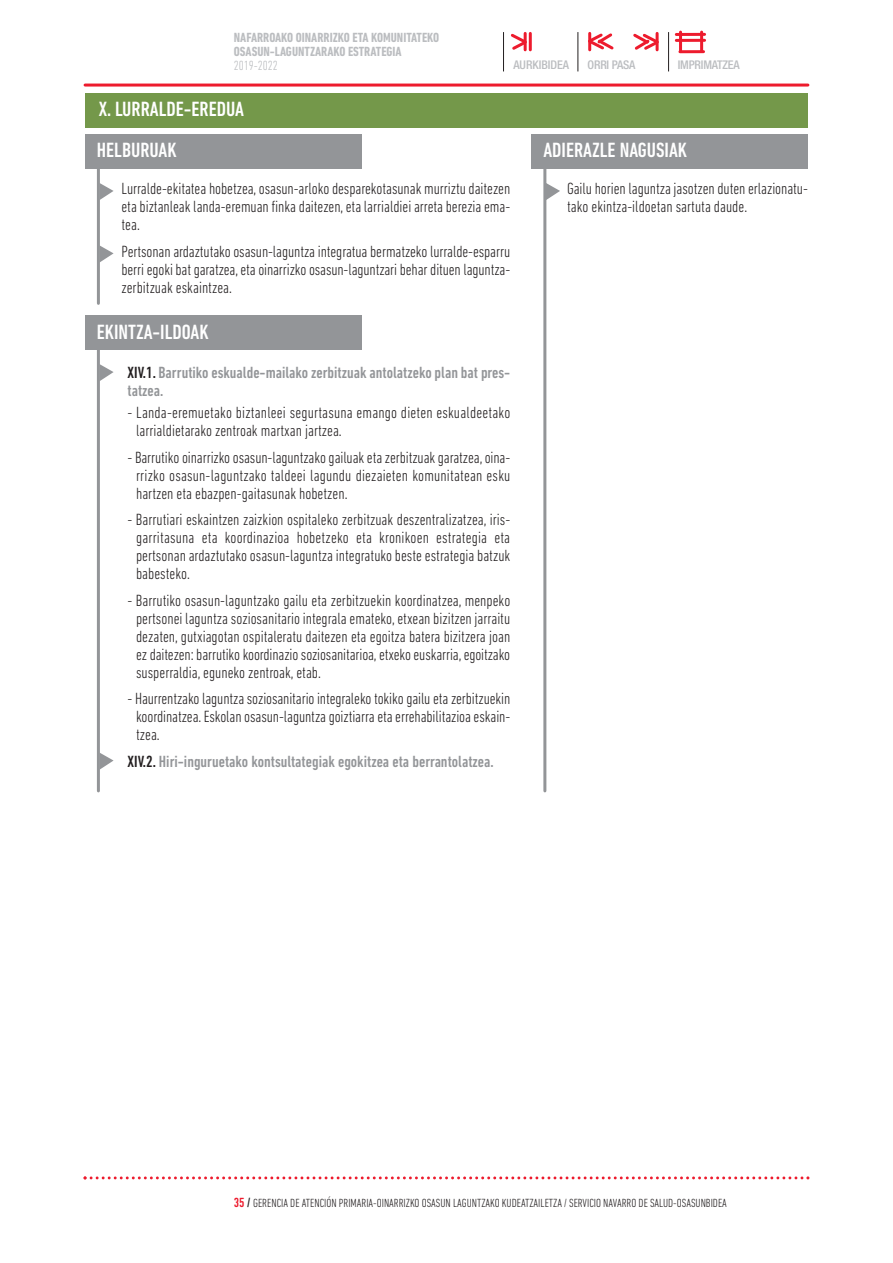
<style>
.page{position:relative;width:893px;height:1263px;background:#fff}
.page>*{position:absolute;margin:0;border:0;box-sizing:border-box;transform-origin:0 0}
.t1{font:500 condensed 21px/41px "DIN Next LT Pro";color:#fff}
.t2{font:300 condensed 16.5px/18px "DIN Next LT Pro";color:#231f20;text-align:justify}
.t3{font:500 condensed 16.5px/18px "DIN Next LT Pro";color:#939598}
.t4{font:700 condensed 13.5px/14.2px "DIN Next LT Pro";color:#bbbdc0}
.t5{font:300 condensed 13.5px "DIN Next LT Pro";color:#bbbdc0}
.t6{font:300 condensed 12px "DIN Next LT Pro";color:#231f20}
.t7{font:500 condensed 12px "Helvetica Neue";letter-spacing:-.015em;color:#bbbdc0}
.s1{color:#231f20}
.s2{font-weight:500;font-size:13.5px;color:#ed1b2d}
.s3{font-weight:500;font-size:13.5px}
</style>
<div class="page">
<svg style="left:100px;top:183px;width:14px;height:17px"></svg>
<div style="left:85px;top:93px;width:723px;height:35px;background:#74984a"></div>
<div style="left:85px;top:134px;width:276px;height:35px;background:#939598"></div>
<hr style="left:97px;top:144px;width:3px;height:159px;background:#939598">
<svg style="left:546px;top:183px;width:14px;height:17px"></svg>
<div style="left:531px;top:134px;width:277px;height:35px;background:#939598"></div>
<hr style="left:543px;top:144px;width:3px;height:647px;background:#939598">
<svg style="left:100px;top:246px;width:14px;height:16px"></svg>
<svg style="left:100px;top:364px;width:14px;height:17px"></svg>
<svg style="left:100px;top:753px;width:14px;height:17px"></svg>
<div style="left:85px;top:315px;width:276px;height:35px;background:#939598"></div>
<hr style="left:97px;top:327px;width:3px;height:464px;background:#939598">
<svg style="left:84px;top:1176px;width:725px;height:3px"></svg>
<hr style="left:85px;top:84px;width:723px;height:3px;background:#ed1b2d">
<hr style="left:668px;top:32px;width:1px;height:39px;background:#231f20">
<hr style="left:679px;top:32px;width:3px;height:19px;background:#ed1b2d">
<hr style="left:700px;top:32px;width:3px;height:19px;background:#ed1b2d">
<hr style="left:676px;top:39px;width:29px;height:3px;background:#ed1b2d">
<hr style="left:676px;top:33px;width:29px;height:3px;background:#ed1b2d">
<hr style="left:680px;top:50px;width:23px;height:3px;background:#ed1b2d">
<svg style="left:510px;top:32px;width:19px;height:20px"></svg>
<hr style="left:524px;top:33px;width:3px;height:17px;background:#ed1b2d">
<hr style="left:529px;top:33px;width:3px;height:17px;background:#ed1b2d">
<svg style="left:588px;top:32px;width:26px;height:20px"></svg>
<hr style="left:588px;top:33px;width:3px;height:17px;background:#ed1b2d">
<svg style="left:633px;top:32px;width:26px;height:20px"></svg>
<hr style="left:656px;top:33px;width:3px;height:17px;background:#ed1b2d">
<hr style="left:578px;top:32px;width:1px;height:39px;background:#231f20">
<hr style="left:503px;top:32px;width:1px;height:39px;background:#231f20">
<p class="t4" style="left:234px;top:30px;width:207px">NAFARROAKO OINARRIZKO ETA KOMUNITATEKO<br>OSASUN-LAGUNTZARAKO ESTRATEGIA</p>
<p class="t5" style="left:234px;top:61px;width:46px">2019-2022</p>
<p class="t7" style="left:513px;top:61px;width:57px">AURKIBIDEA</p>
<p class="t7" style="left:588px;top:61px;width:49px">ORRI PASA</p>
<p class="t7" style="left:678px;top:61px;width:63px">IMPRIMATZEA</p>
<p class="t1" style="left:97px;top:91px;width:149px">X. LURRALDE-EREDUA<br>HELBURUAK</p>
<p class="t2" style="left:121px;top:181px;width:390px">Lurralde-ekitatea hobetzea, osasun-arloko desparekotasunak murriztu daitezen eta biztanleak landa-eremuan finka daitezen, eta larrialdiei arreta berezia ema&shy;tea.</p>
<p class="t2" style="left:121px;top:244px;width:390px">Pertsonan ardaztutako osasun-laguntza integratua bermatzeko lurralde-esparru berri egoki bat garatzea, eta oinarrizko osasun-laguntzari behar dituen laguntza&shy;zerbitzuak eskaintzea.</p>
<p class="t1" style="left:97px;top:313px;width:113px">EKINTZA-ILDOAK</p>
<p class="t3" style="left:128px;top:365px;width:384px"><span class="s1">XIV.1.</span> Barrutiko eskualde-mailako zerbitzuak antolatzeko plan bat pres&shy;tatzea.</p>
<p class="t2" style="left:136px;top:405px;width:376px;text-indent:-8px">- Landa-eremuetako biztanleei segurtasuna emango dieten eskualdeetako larrialdietarako zentroak martxan jartzea.</p>
<p class="t2" style="left:136px;top:450px;width:376px;text-indent:-8px">- Barrutiko oinarrizko osasun-laguntzako gailuak eta zerbitzuak garatzea, oina&shy;rrizko osasun-laguntzako taldeei lagundu diezaieten komunitatean esku hartzen eta ebazpen-gaitasunak hobetzen.</p>
<p class="t2" style="left:136px;top:512px;width:376px;text-indent:-8px">- Barrutiari eskaintzen zaizkion ospitaleko zerbitzuak deszentralizatzea, iris&shy;garritasuna eta koordinazioa hobetzeko eta kronikoen estrategia eta pertsonan ardaztutako osasun-laguntza integratuko beste estrategia batzuk babesteko.</p>
<p class="t2" style="left:136px;top:593px;width:376px;text-indent:-8px">- Barrutiko osasun-laguntzako gailu eta zerbitzuekin koordinatzea, menpeko pertsonei laguntza soziosanitario integrala emateko, etxean bizitzen jarraitu dezaten, gutxiagotan ospitaleratu daitezen eta egoitza batera bizitzera joan ez daitezen: barrutiko koordinazio soziosanitarioa, etxeko euskarria, egoitzako susperraldia, eguneko zentroak, etab.</p>
<p class="t2" style="left:136px;top:691px;width:376px;text-indent:-8px">- Haurrentzako laguntza soziosanitario integraleko tokiko gailu eta zerbitzuekin koordinatzea. Eskolan osasun-laguntza goiztiarra eta errehabilitazioa eskain&shy;tzea.</p>
<p class="t3" style="left:128px;top:754px;width:368px"><span class="s1">XIV.2.</span> Hiri-inguruetako kontsultategiak egokitzea eta berrantolatzea.</p>
<p class="t1" style="left:543px;top:132px;width:145px">ADIERAZLE NAGUSIAK</p>
<p class="t2" style="left:567px;top:181px;width:242px">Gailu horien laguntza jasotzen duten erlazionatu&shy;tako ekintza-ildoetan sartuta daude.</p>
<p class="t6" style="left:234px;top:1199px;width:494px"><span class="s2">35</span> <span class="s3">/</span> GERENCIA DE ATENCIÓN PRIMARIA-OINARRIZKO OSASUN LAGUNTZAKO KUDEATZAILETZA / SERVICIO NAVARRO DE SALUD-OSASUNBIDEA</p>
</div>
